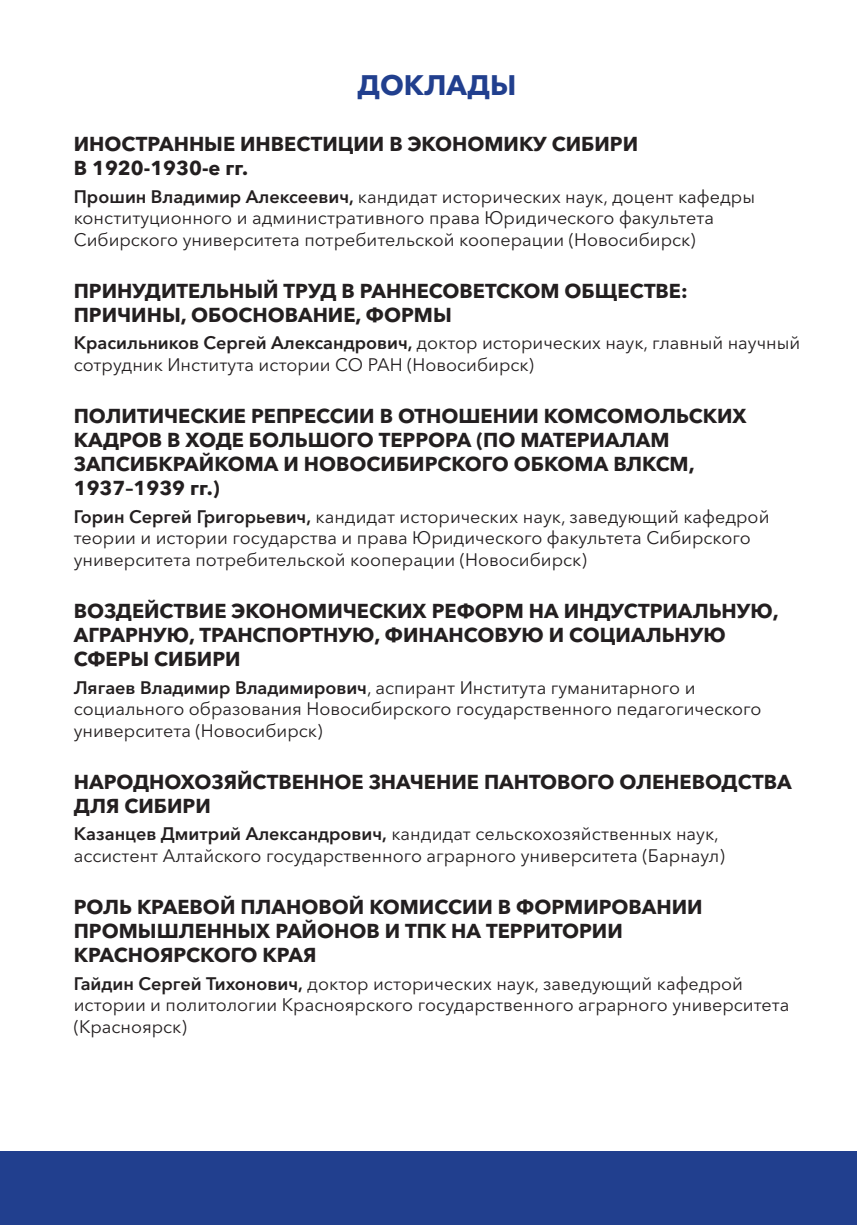
<style>
.page{position:relative;width:857px;height:1225px;background:#fff}
.page>*{position:absolute;margin:0;border:0;box-sizing:border-box;transform-origin:0 0}
.t1{font:700 28px "Avenir Next Cyr";color:#213f8e}
.AAA{font:700 20px/24px "Avenir Next Cyr";color:#231f20}
.BBB{font:18px/21.6px "Avenir Next Cyr";color:#231f20}
.s1{font-weight:600}
</style>
<div class="page">
<div style="left:0;top:1151px;width:856px;height:74px;background:#213f8e"></div>
<p class="t1" style="left:357px;top:68px;width:160px">ДОКЛАДЫ</p>
<p class="AAA" style="left:74px;top:132px;width:565px">ИНОСТРАННЫЕ ИНВЕСТИЦИИ В ЭКОНОМИКУ СИБИРИ<br>В 1920-1930-е гг.</p>
<p class="BBB" style="left:74px;top:185px;width:682px"><span class="s1">Прошин Владимир Алексеевич,</span> кандидат исторических наук, доцент кафедры конституционного и административного права Юридического факультета<br>Сибирского университета потребительской кооперации (Новосибирск)</p>
<p class="AAA" style="left:74px;top:279px;width:615px">ПРИНУДИТЕЛЬНЫЙ ТРУД В РАННЕСОВЕТСКОМ ОБЩЕСТВЕ:<br>ПРИЧИНЫ, ОБОСНОВАНИЕ, ФОРМЫ</p>
<p class="BBB" style="left:74px;top:332px;width:727px"><span class="s1">Красильников Сергей Александрович,</span> доктор исторических наук, главный научный сотрудник Института истории СО РАН (Новосибирск)</p>
<p class="AAA" style="left:74px;top:404px;width:674px">ПОЛИТИЧЕСКИЕ РЕПРЕССИИ В ОТНОШЕНИИ КОМСОМОЛЬСКИХ КАДРОВ В ХОДЕ БОЛЬШОГО ТЕРРОРА (ПО МАТЕРИАЛАМ ЗАПСИБКРАЙКОМА И НОВОСИБИРСКОГО ОБКОМА ВЛКСМ, 1937–1939 гг.)</p>
<p class="BBB" style="left:74px;top:505px;width:696px"><span class="s1">Горин Сергей Григорьевич,</span> кандидат исторических наук, заведующий кафедрой теории и истории государства и права Юридического факультета Сибирского университета потребительской кооперации (Новосибирск)</p>
<p class="AAA" style="left:74px;top:599px;width:706px">ВОЗДЕЙСТВИЕ ЭКОНОМИЧЕСКИХ РЕФОРМ НА ИНДУСТРИАЛЬНУЮ,<br>АГРАРНУЮ, ТРАНСПОРТНУЮ, ФИНАНСОВУЮ И СОЦИАЛЬНУЮ<br>СФЕРЫ СИБИРИ</p>
<p class="BBB" style="left:74px;top:676px;width:689px"><span class="s1">Лягаев Владимир Владимирович</span>, аспирант Института гуманитарного и социального образования Новосибирского государственного педагогического университета (Новосибирск)</p>
<p class="AAA" style="left:74px;top:770px;width:719px">НАРОДНОХОЗЯЙСТВЕННОЕ ЗНАЧЕНИЕ ПАНТОВОГО ОЛЕНЕВОДСТВА<br>ДЛЯ СИБИРИ</p>
<p class="BBB" style="left:74px;top:823px;width:652px"><span class="s1">Казанцев Дмитрий Александрович,</span> кандидат сельскохозяйственных наук, ассистент Алтайского государственного аграрного университета (Барнаул)</p>
<p class="AAA" style="left:74px;top:895px;width:630px">РОЛЬ КРАЕВОЙ ПЛАНОВОЙ КОМИССИИ В ФОРМИРОВАНИИ<br>ПРОМЫШЛЕННЫХ РАЙОНОВ И ТПК НА ТЕРРИТОРИИ<br>КРАСНОЯРСКОГО КРАЯ</p>
<p class="BBB" style="left:74px;top:972px;width:717px"><span class="s1">Гайдин Сергей Тихонович,</span> доктор исторических наук, заведующий кафедрой истории и политологии Красноярского государственного аграрного университета (Красноярск)</p>
</div>
